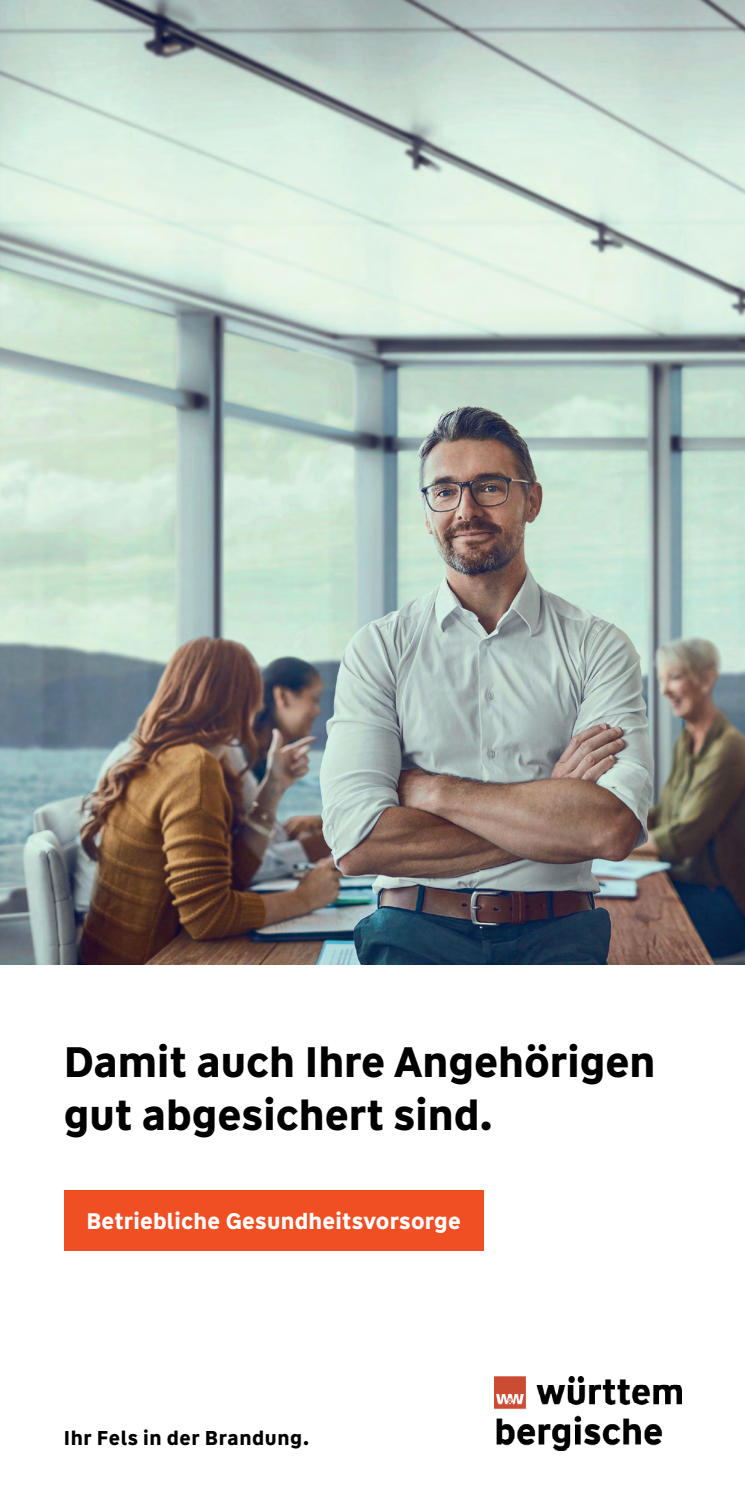
<style>
.page{position:relative;width:745px;height:1489px;background:#fff}
.page>*{position:absolute;margin:0;border:0;box-sizing:border-box;transform-origin:0 0}
.t1{font:700 42.5px/52.5px "WW Type";color:#000}
.t2{font:700 22.5px "WW Type";letter-spacing:.01em;color:#fff}
.t3{font:700 20px "WW Type";letter-spacing:.03em;color:#000}
</style>
<div class="page">
<img style="left:0;top:0;width:744px;height:964px">
<div style="left:64px;top:1190px;width:419px;height:61px;background:#f04e23"></div>
<img style="left:494px;top:1376px;width:186px;height:74px">
<p class="t1" style="left:64px;top:1035px;width:592px">Damit auch Ihre Angehörigen gut abgesichert sind.</p>
<p class="t2" style="left:86px;top:1205px;width:375px">Betriebliche Gesundheitsvorsorge</p>
<p class="t3" style="left:64px;top:1424px;width:246px">Ihr Fels in der Brandung.</p>
</div>
